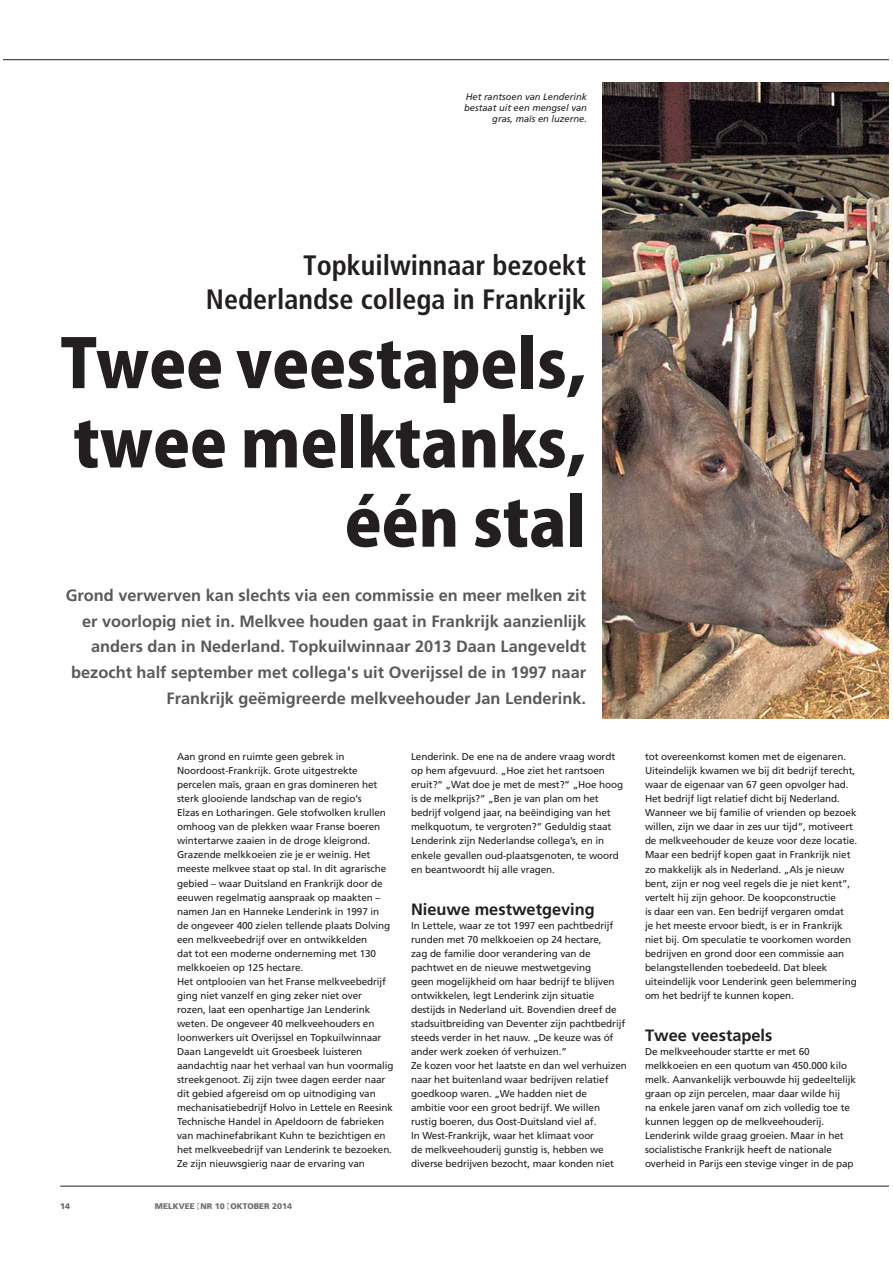
<style>
.page{position:relative;width:893px;height:1263px;background:#fff}
.page>*{position:absolute;margin:0;border:0;box-sizing:border-box;transform-origin:0 0}
.t1{font:66px/79.3px "Koz Go Pro Heavy 90 msp RKSJ H";color:#231f20;text-align:right}
.t2{font:700 condensed 28.05px/33.6px "Frutiger LT Std";color:#231f20;text-align:right}
.t3{font:700 16.35px/25.7px "Frutiger LT Std";color:#58595b;text-align:right}
.t4{font:700 16.35px "Frutiger LT Std";color:#231f20}
.t5{font:9.9px/14.1px "Frutiger LT Std";letter-spacing:-.01em;color:#231f20}
.t6{font:italic 9.3px/11.2px "Frutiger LT Std";color:#231f20;text-align:right}
.t7{font:900 8.25px "Frutiger LT Std";color:#6d6e70}
.t8{font:900 8.25px "Frutiger LT Std";color:#636466}
</style>
<div class="page">
<img style="left:603px;top:83px;width:286px;height:635px">
<hr style="left:4px;top:59px;width:885px;height:1px;background:#231f20">
<hr style="left:60px;top:1186px;width:829px;height:1px;background:#231f20">
<p class="t6" style="left:464px;top:91px;width:124px">Het rantsoen van Lenderink bestaat uit een mengsel van gras, maïs en luzerne.</p>
<h2 class="t2" style="left:206px;top:250px;width:382px">Topkuilwinnaar bezoekt<br>Nederlandse collega in Frankrijk</h2>
<h1 class="t1" style="left:60px;top:333px;width:527px">Twee veestapels, twee melktanks, één stal</h1>
<p class="t3" style="left:66px;top:583px;width:522px">Grond verwerven kan slechts via een commissie en meer melken zit er voorlopig niet in. Melkvee houden gaat in Frankrijk aanzienlijk anders dan in Nederland. Topkuilwinnaar 2013 Daan Langeveldt bezocht half september met collega's uit Overijssel de in 1997 naar Frankrijk geëmigreerde melkveehouder Jan Lenderink.</p>
<p class="t5" style="left:177px;top:750px;width:218px">Aan grond en ruimte geen gebrek in Noordoost-Frankrijk. Grote uitgestrekte percelen maïs, graan en gras domineren het sterk glooiende landschap van de regio’s<br>Elzas en Lotharingen. Gele stofwolken krullen omhoog van de plekken waar Franse boeren wintertarwe zaaien in de droge kleigrond.<br>Grazende melkkoeien zie je er weinig. Het meeste melkvee staat op stal. In dit agrarische gebied – waar Duitsland en Frankrijk door de eeuwen regelmatig aanspraak op maakten – namen Jan en Hanneke Lenderink in 1997 in<br>de ongeveer 400 zielen tellende plaats Dolving een melkveebedrijf over en ontwikkelden<br>dat tot een moderne onderneming met 130 melkkoeien op 125 hectare.<br>Het ontplooien van het Franse melkveebedrijf ging niet vanzelf en ging zeker niet over<br>rozen, laat een openhartige Jan Lenderink weten. De ongeveer 40 melkveehouders en loonwerkers uit Overijssel en Topkuilwinnaar Daan Langeveldt uit Groesbeek luisteren aandachtig naar het verhaal van hun voormalig streekgenoot. Zij zijn twee dagen eerder naar dit gebied afgereisd om op uitnodiging van mechanisatiebedrijf Holvo in Lettele en Reesink Technische Handel in Apeldoorn de fabrieken van machinefabrikant Kuhn te bezichtigen en het melkveebedrijf van Lenderink te bezoeken.<br>Ze zijn nieuwsgierig naar de ervaring van</p>
<p class="t5" style="left:411px;top:750px;width:214px">Lenderink. De ene na de andere vraag wordt op hem afgevuurd. „Hoe ziet het rantsoen eruit?” „Wat doe je met de mest?” „Hoe hoog is de melkprijs?” „Ben je van plan om het bedrijf volgend jaar, na beëindiging van het melkquotum, te vergroten?” Geduldig staat Lenderink zijn Nederlandse collega’s, en in enkele gevallen oud-plaatsgenoten, te woord en beantwoordt hij alle vragen.</p>
<h3 class="t4" style="left:411px;top:902px;width:185px">Nieuwe mestwetgeving</h3>
<p class="t5" style="left:411px;top:919px;width:217px">In Lettele, waar ze tot 1997 een pachtbedrijf runden met 70 melkkoeien op 24 hectare,<br>zag de familie door verandering van de pachtwet en de nieuwe mestwetgeving<br>geen mogelijkheid om haar bedrijf te blijven ontwikkelen, legt Lenderink zijn situatie destijds in Nederland uit. Bovendien dreef de stadsuitbreiding van Deventer zijn pachtbedrijf steeds verder in het nauw. „De keuze was óf ander werk zoeken óf verhuizen.”<br>Ze kozen voor het laatste en dan wel verhuizen naar het buitenland waar bedrijven relatief goedkoop waren. „We hadden niet de<br>ambitie voor een groot bedrijf. We willen rustig boeren, dus Oost-Duitsland viel af.<br>In West-Frankrijk, waar het klimaat voor<br>de melkveehouderij gunstig is, hebben we diverse bedrijven bezocht, maar konden niet</p>
<p class="t8" style="left:60px;top:1203px;width:12px">14</p>
<p class="t7" style="left:155px;top:1203px;width:139px">MELKVEE NR 10 OKTOBER 2014</p>
<p class="t5" style="left:645px;top:750px;width:214px">tot overeenkomst komen met de eigenaren.<br>Uiteindelijk kwamen we bij dit bedrijf terecht, waar de eigenaar van 67 geen opvolger had.<br>Het bedrijf ligt relatief dicht bij Nederland.<br>Wanneer we bij familie of vrienden op bezoek willen, zijn we daar in zes uur tijd”, motiveert de melkveehouder de keuze voor deze locatie.<br>Maar een bedrijf kopen gaat in Frankrijk niet zo makkelijk als in Nederland. „Als je nieuw bent, zijn er nog veel regels die je niet kent”, vertelt hij zijn gehoor. De koopconstructie<br>is daar een van. Een bedrijf vergaren omdat<br>je het meeste ervoor biedt, is er in Frankrijk niet bij. Om speculatie te voorkomen worden bedrijven en grond door een commissie aan belangstellenden toebedeeld. Dat bleek uiteindelijk voor Lenderink geen belemmering om het bedrijf te kunnen kopen.</p>
<h3 class="t4" style="left:645px;top:1028px;width:129px">Twee veestapels</h3>
<p class="t5" style="left:645px;top:1045px;width:213px">De melkveehouder startte er met 60 melkkoeien en een quotum van 450.000 kilo melk. Aanvankelijk verbouwde hij gedeeltelijk graan op zijn percelen, maar daar wilde hij<br>na enkele jaren vanaf om zich volledig toe te kunnen leggen op de melkveehouderij.<br>Lenderink wilde graag groeien. Maar in het socialistische Frankrijk heeft de nationale overheid in Parijs een stevige vinger in de pap</p>
</div>
